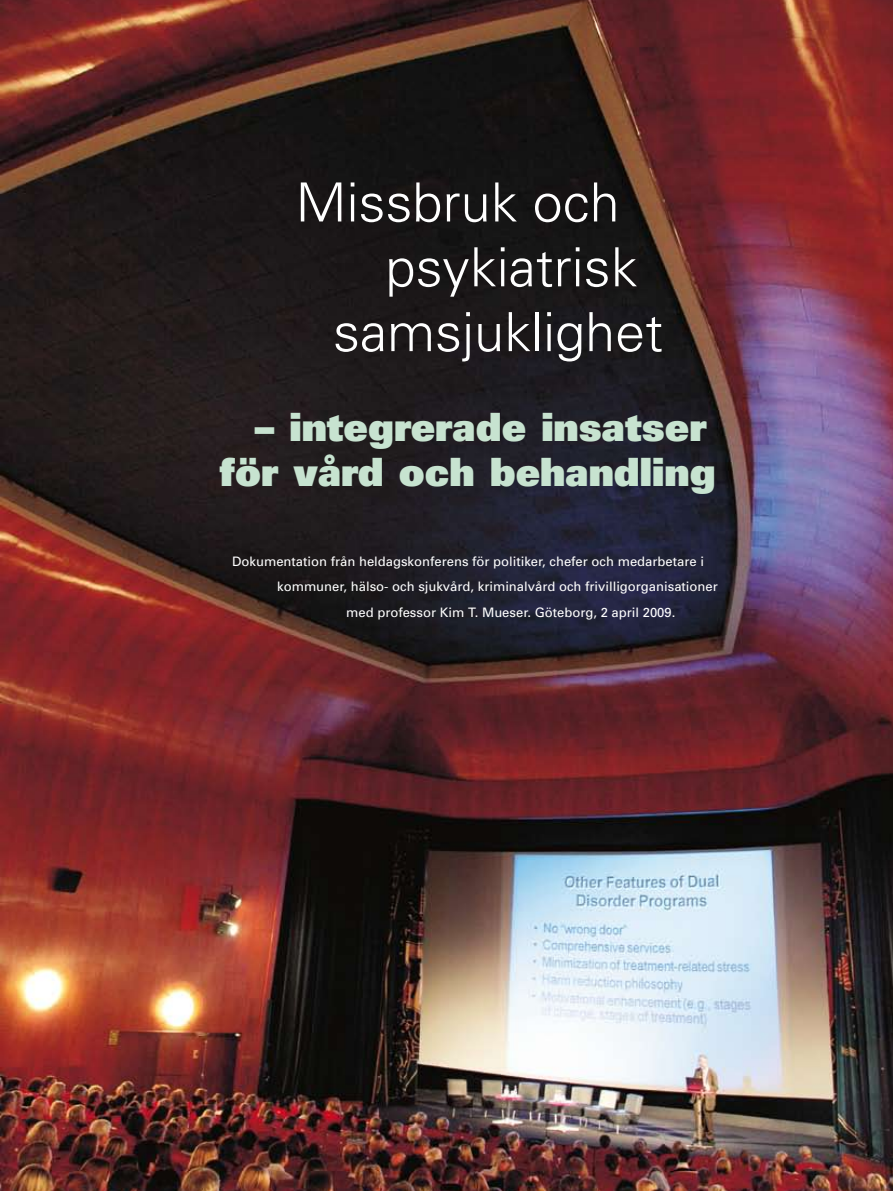
<style>
.page{position:relative;width:893px;height:1191px;background:#fff}
.page>*{position:absolute;margin:0;border:0;box-sizing:border-box;transform-origin:0 0}
.t1{font:300 54px "Univers";color:#fff}
.t2{font:900 39px/45px "Univers";color:#c7e3d0;text-align:right}
.t3{font:13.05px "Univers";color:#fff}
</style>
<div class="page">
<img style="left:0;top:0;width:893px;height:1191px">
<h1 class="t1" style="left:296px;top:170px;width:326px">Missbruk och</h1>
<h1 class="t1" style="left:386px;top:235px;width:253px">psykiatrisk</h1>
<h1 class="t1" style="left:333px;top:299px;width:332px">samsjuklighet</h1>
<h2 class="t2" style="left:220px;top:403px;width:497px">– integrerade insatser för vård och behandling</h2>
<p class="t3" style="left:232px;top:553px;width:473px">Dokumentation från heldagskonferens för politiker, chefer och medarbetare i</p>
<p class="t3" style="left:277px;top:579px;width:442px">kommuner, hälso- och sjukvård, kriminalvård och frivilligorganisationer</p>
<p class="t3" style="left:346px;top:604px;width:331px">med professor Kim T. Mueser. Göteborg, 2 april 2009.</p>
</div>
